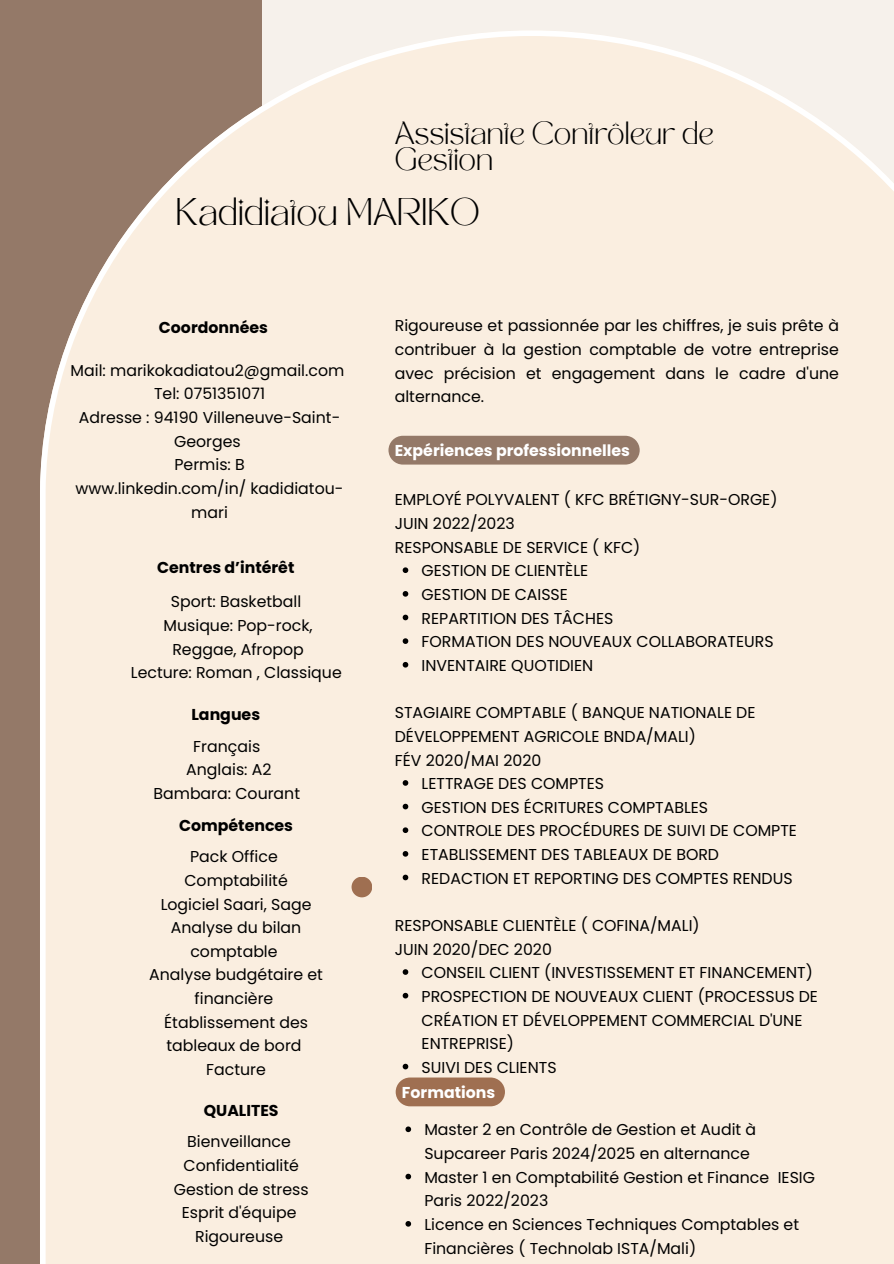
<style>
.page{position:relative;width:894px;height:1264px;background:#fff}
.page>*{position:absolute;margin:0;border:0;box-sizing:border-box;transform-origin:0 0}
.t1{font:27px "TAN MONCHERI Regular";color:#000}
.t2{font:22.5px/25.8px "TAN MONCHERI Regular";color:#000}
.t3{font:15.75px/23.7px "Poppins";color:#000}
.t4{font:700 15.75px "Poppins";color:#000}
.t5{font:700 15.75px "Poppins";color:#fff}
</style>
<div class="page">
<div style="left:0;top:0;width:262px;height:1263px;background:#947968"></div>
<img style="left:40px;top:31px;width:853px;height:1232px">
<img style="left:351px;top:877px;width:21px;height:20px">
<p class="t2" style="left:394px;top:124px;width:321px">Assistante Contrôleur de<br>Gestion</p>
<h2 class="t1" style="left:175px;top:198px;width:306px">Kadidiatou MARIKO</h2>
<p class="t4" style="left:159px;top:316px;width:110px">Coordonnées</p>
<p class="t3" style="left:71px;top:358px;width:275px">Mail: marikokadiatou2@gmail.com</p>
<p class="t3" style="left:154px;top:382px;width:112px">Tel: 0751351071</p>
<p class="t3" style="left:79px;top:406px;width:263px;text-align:center">Adresse : 94190 Villeneuve-Saint-<br>Georges</p>
<p class="t3" style="left:174px;top:453px;width:72px">Permis: B</p>
<p class="t3" style="left:76px;top:476px;width:269px;text-align:center">www.linkedin.com/in/ kadidiatou&shy;mari</p>
<p class="t4" style="left:157px;top:556px;width:139px">Centres d’intérêt</p>
<p class="t3" style="left:171px;top:590px;width:132px">Sport: Basketball</p>
<h3 class="t3" style="left:163px;top:613px;width:151px;text-align:center">Musique: Pop-rock,<br>Reggae, Afropop</h3>
<p class="t3" style="left:131px;top:661px;width:212px">Lecture: Roman , Classique</p>
<p class="t4" style="left:191px;top:703px;width:70px">Langues</p>
<p class="t3" style="left:193px;top:734px;width:68px">Français</p>
<p class="t3" style="left:186px;top:758px;width:87px">Anglais: A2</p>
<p class="t3" style="left:153px;top:781px;width:148px">Bambara: Courant</p>
<h4 class="t4" style="left:179px;top:814px;width:115px">Compétences</h4>
<p class="t3" style="left:190px;top:844px;width:89px">Pack Office</p>
<p class="t3" style="left:184px;top:868px;width:105px">Comptabilité</p>
<h5 class="t3" style="left:161px;top:892px;width:152px">Logiciel Saari, Sage</h5>
<h4 class="t3" style="left:171px;top:915px;width:132px;text-align:center">Analyse du bilan comptable</h4>
<p class="t3" style="left:149px;top:963px;width:175px;text-align:center">Analyse budgétaire et financière</p>
<p class="t3" style="left:164px;top:1010px;width:145px">Établissement des tableaux de bord</p>
<p class="t3" style="left:206px;top:1057px;width:61px">Facture</p>
<p class="t4" style="left:204px;top:1099px;width:76px">QUALITES</p>
<p class="t3" style="left:187px;top:1129px;width:105px">Bienveillance</p>
<p class="t3" style="left:183px;top:1153px;width:117px">Confidentialité</p>
<h5 class="t3" style="left:174px;top:1177px;width:136px">Gestion de stress</h5>
<p class="t3" style="left:182px;top:1200px;width:116px">Esprit d'équipe</p>
<p class="t3" style="left:195px;top:1224px;width:89px">Rigoureuse</p>
<h1 class="t3" style="left:394px;top:314px;width:445px;text-align:justify">Rigoureuse et passionnée par les chiffres, je suis prête à contribuer à la gestion comptable de votre entreprise avec précision et engagement dans le cadre d'une alternance.</h1>
<p class="t5" style="left:394px;top:439px;width:237px">Expériences professionnelles</p>
<h5 class="t3" style="left:394px;top:488px;width:384px">EMPLOYÉ POLYVALENT ( KFC BRÉTIGNY-SUR-ORGE)<br>JUIN 2022/2023<br>RESPONSABLE DE SERVICE ( KFC)</h5>
<p class="t3" style="left:421px;top:559px;width:168px">GESTION DE CLIENTÈLE</p>
<p class="t3" style="left:421px;top:582px;width:148px">GESTION DE CAISSE</p>
<p class="t3" style="left:421px;top:606px;width:193px">REPARTITION DES TÂCHES</p>
<p class="t3" style="left:421px;top:630px;width:353px">FORMATION DES NOUVEAUX COLLABORATEURS</p>
<p class="t3" style="left:421px;top:653px;width:173px">INVENTAIRE QUOTIDIEN</p>
<h5 class="t3" style="left:394px;top:701px;width:362px">STAGIAIRE COMPTABLE ( BANQUE NATIONALE DE<br>DÉVELOPPEMENT AGRICOLE BNDA/MALI)<br>FÉV 2020/MAI 2020</h5>
<p class="t3" style="left:421px;top:771px;width:184px">LETTRAGE DES COMPTES</p>
<p class="t3" style="left:421px;top:795px;width:288px">GESTION DES ÉCRITURES COMPTABLES</p>
<p class="t3" style="left:421px;top:819px;width:377px">CONTROLE DES PROCÉDURES DE SUIVI DE COMPTE</p>
<h5 class="t3" style="left:421px;top:842px;width:299px">ETABLISSEMENT DES TABLEAUX DE BORD</h5>
<p class="t3" style="left:421px;top:866px;width:372px">REDACTION ET REPORTING DES COMPTES RENDUS</p>
<p class="t3" style="left:394px;top:913px;width:306px">RESPONSABLE CLIENTÈLE ( COFINA/MALI)<br>JUIN 2020/DEC 2020</p>
<p class="t3" style="left:421px;top:960px;width:393px">CONSEIL CLIENT (INVESTISSEMENT ET FINANCEMENT)</p>
<h5 class="t3" style="left:421px;top:984px;width:398px">PROSPECTION DE NOUVEAUX CLIENT (PROCESSUS DE<br>CRÉATION ET DÉVELOPPEMENT COMMERCIAL D'UNE<br>ENTREPRISE)</h5>
<p class="t3" style="left:421px;top:1055px;width:136px">SUIVI DES CLIENTS</p>
<p class="t5" style="left:402px;top:1080px;width:95px">Formations</p>
<p class="t3" style="left:424px;top:1118px;width:333px">Master 2 en Contrôle de Gestion et Audit à<br>Supcareer Paris 2024/2025 en alternance</p>
<p class="t3" style="left:424px;top:1165px;width:392px">Master 1 en Comptabilité Gestion et Finance IESIG<br>Paris 2022/2023</p>
<h4 class="t3" style="left:424px;top:1212px;width:376px">Licence en Sciences Techniques Comptables et<br>Financières ( Technolab ISTA/Mali)</h4>
</div>
